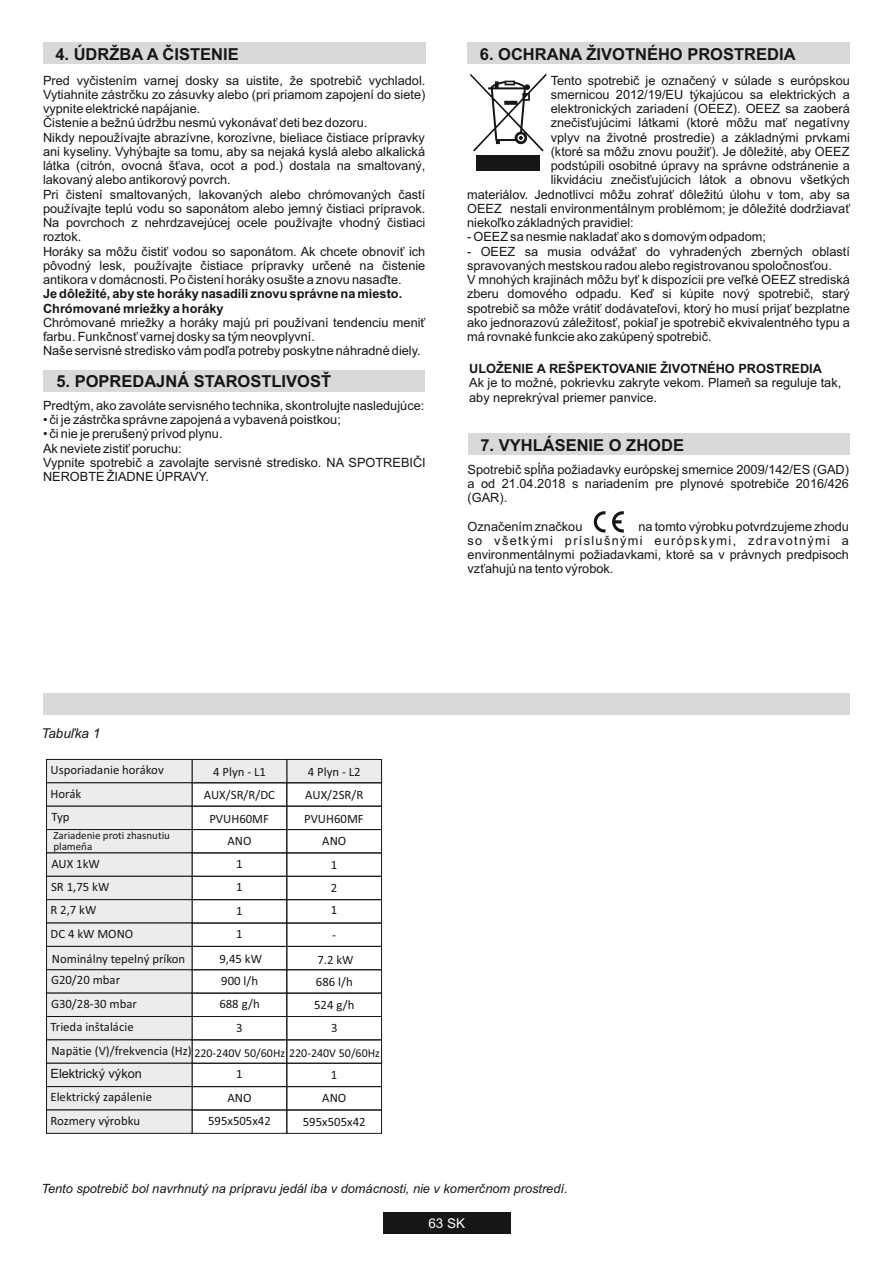
<style>
.page{position:relative;width:893px;height:1263px;background:#fff}
.page>*{position:absolute;margin:0;border:0;box-sizing:border-box;transform-origin:0 0}
.t1{font:700 16.5px "Arial";color:#151616}
.t2{font:italic 13.5px "Arial";color:#151616}
.t3{font:13.5px "Arial";color:#fff}
.t4{font:12.75px/14.2px "Arial";color:#151616}
.t5{font:12.75px/23.4px "Calibri";color:#151616}
.t6{font:700 12.75px/14.2px "Arial";color:#151616}
.t7{font:italic 12.75px "Arial";color:#151616}
.t8{font:12px "Calibri";color:#151616}
.t9{font:10.95px/10.5px "Calibri";color:#151616}
</style>
<div class="page">
<div style="left:43px;top:43px;width:382px;height:21px;background:#d9d9da"></div>
<div style="left:43px;top:370px;width:382px;height:21px;background:#d9d9da"></div>
<div style="left:477px;top:156px;width:63px;height:15px;background:#151616"></div>
<svg style="left:470px;top:73px;width:76px;height:78px"></svg>
<div style="left:467px;top:43px;width:383px;height:21px;background:#d9d9da"></div>
<div style="left:43px;top:694px;width:807px;height:21px;background:#d9d9da"></div>
<svg style="left:594px;top:511px;width:11px;height:21px"></svg>
<svg style="left:612px;top:511px;width:12px;height:21px"></svg>
<div style="left:383px;top:1212px;width:127px;height:21px;background:#151616"></div>
<div style="left:468px;top:433px;width:382px;height:22px;background:#d9d9da"></div>
<svg style="left:46px;top:759px;width:336px;height:375px"></svg>
<p class="t1" style="left:55px;top:48px;width:185px">4. ÚDRŽBA A ČISTENIE</p>
<p class="t4" style="left:43px;top:74px;width:384px">Pred vyčistením varnej dosky sa uistite, že spotrebič vychladol.<br>Vytiahnite zástrčku zo zásuvky alebo (pri priamom zapojení do siete) vypnite elektrické napájanie.<br>Čistenie a bežnú údržbu nesmú vykonávať deti bez dozoru.<br>Nikdy nepoužívajte abrazívne, korozívne, bieliace čistiace prípravky ani kyseliny. Vyhýbajte sa tomu, aby sa nejaká kyslá alebo alkalická látka (citrón, ovocná šťava, ocot a pod.) dostala na smaltovaný, lakovaný alebo antikorový povrch.<br>Pri čistení smaltovaných, lakovaných alebo chrómovaných častí používajte teplú vodu so saponátom alebo jemný čistiaci prípravok.<br>Na povrchoch z nehrdzavejúcej ocele používajte vhodný čistiaci roztok.<br>Horáky sa môžu čistiť vodou so saponátom. Ak chcete obnoviť ich pôvodný lesk, používajte čistiace prípravky určené na čistenie antikora v domácnosti. Po čistení horáky osušte a znovu nasaďte.</p>
<p class="t6" style="left:43px;top:288px;width:361px">Je dôležité, aby ste horáky nasadili znovu správne na miesto.<br>Chrómované mriežky a horáky</p>
<p class="t4" style="left:43px;top:316px;width:384px">Chrómované mriežky a horáky majú pri používaní tendenciu meniť farbu. Funkčnosť varnej dosky sa tým neovplyvní.<br>Naše servisné stredisko vám podľa potreby poskytne náhradné diely.</p>
<p class="t1" style="left:56px;top:375px;width:276px">5. POPREDAJNÁ STAROSTLIVOSŤ</p>
<p class="t4" style="left:43px;top:399px;width:383px">Predtým, ako zavoláte servisného technika, skontrolujte nasledujúce:</p>
<p class="t4" style="left:43px;top:414px;width:299px">• či je zástrčka správne zapojená a vybavená poistkou;</p>
<p class="t4" style="left:43px;top:428px;width:384px">• či nie je prerušený prívod plynu.<br>Ak neviete zistiť poruchu:<br>Vypnite spotrebič a zavolajte servisné stredisko. NA SPOTREBIČI NEROBTE ŽIADNE ÚPRAVY.</p>
<p class="t1" style="left:480px;top:48px;width:317px">6. OCHRANA ŽIVOTNÉHO PROSTREDIA</p>
<p class="t4" style="left:551px;top:74px;width:301px">Tento spotrebič je označený v súlade s európskou</p>
<p class="t4" style="left:551px;top:88px;width:301px">smernicou 2012/19/EU týkajúcou sa elektrických a</p>
<p class="t4" style="left:551px;top:103px;width:301px">elektronických zariadení (OEEZ). OEEZ sa zaoberá</p>
<p class="t4" style="left:551px;top:117px;width:301px">znečisťujúcimi látkami (ktoré môžu mať negatívny</p>
<p class="t4" style="left:551px;top:131px;width:301px">vplyv na životné prostredie) a základnými prvkami</p>
<p class="t4" style="left:551px;top:145px;width:300px">(ktoré sa môžu znovu použiť). Je dôležité, aby OEEZ</p>
<p class="t4" style="left:551px;top:160px;width:301px">podstúpili osobitné úpravy na správne odstránenie a</p>
<p class="t4" style="left:551px;top:174px;width:301px">likvidáciu znečisťujúcich látok a obnovu všetkých</p>
<p class="t4" style="left:467px;top:188px;width:384px">materiálov. Jednotlivci môžu zohrať dôležitú úlohu v tom, aby sa</p>
<p class="t4" style="left:467px;top:202px;width:385px">OEEZ nestali environmentálnym problémom; je dôležité dodržiavať</p>
<p class="t4" style="left:467px;top:217px;width:168px">niekoľko základných pravidiel:</p>
<p class="t4" style="left:467px;top:231px;width:300px">- OEEZ sa nesmie nakladať ako s domovým odpadom;</p>
<p class="t4" style="left:467px;top:245px;width:384px">- OEEZ sa musia odvážať do vyhradených zberných oblastí spravovaných mestskou radou alebo registrovanou spoločnosťou.<br>V mnohých krajinách môžu byť k dispozícii pre veľké OEEZ strediská zberu domového odpadu. Keď si kúpite nový spotrebič, starý spotrebič sa môže vrátiť dodávateľovi, ktorý ho musí prijať bezplatne ako jednorazovú záležitosť, pokiaľ je spotrebič ekvivalentného typu a má rovnaké funkcie ako zakúpený spotrebič.</p>
<p class="t6" style="left:469px;top:363px;width:354px">ULOŽENIE A REŠPEKTOVANIE ŽIVOTNÉHO PROSTREDIA</p>
<p class="t4" style="left:469px;top:377px;width:374px">Ak je to možné, pokrievku zakryte vekom. Plameň sa reguluje tak, aby neprekrýval priemer panvice.</p>
<p class="t1" style="left:480px;top:439px;width:205px">7. VYHLÁSENIE O ZHODE</p>
<p class="t4" style="left:468px;top:463px;width:383px;text-align:justify">Spotrebič spĺňa požiadavky európskej smernice 2009/142/ES (GAD) a od 21.04.2018 s nariadením pre plynové spotrebiče 2016/426 (GAR).</p>
<p class="t4" style="left:468px;top:520px;width:116px">Označením značkou</p>
<p class="t4" style="left:468px;top:520px;width:383px;text-align:justify;text-indent:171px">na tomto výrobku potvrdzujeme zhodu so všetkými príslušnými európskymi, zdravotnými a environmentálnymi požiadavkami, ktoré sa v právnych predpisoch vzťahujú na tento výrobok.</p>
<p class="t2" style="left:41px;top:728px;width:60px">Tabuľka 1</p>
<p class="t5" style="left:51px;top:759px;width:115px">Usporiadanie horákov<br>Horák<br>Typ</p>
<p class="t9" style="left:53px;top:831px;width:118px">Zariadenie proti zhasnutiu plameňa</p>
<p class="t5" style="left:51px;top:853px;width:84px">AUX 1kW<br>SR 1,75 kW<br>R 2,7 kW<br>DC 4 kW MONO</p>
<p class="t5" style="left:51px;top:949px;width:136px;line-height:21.5px">Nominálny tepelný príkon<br>G20/20 mbar</p>
<p class="t5" style="left:51px;top:993px;width:143px">G30/28-30 mbar<br>Trieda inštalácie<br>Napätie (V)/frekvencia (Hz)</p>
<p class="t4" style="left:51px;top:1067px;width:93px">Elektrický výkon</p>
<p class="t5" style="left:51px;top:1086px;width:103px">Elektrický zapálenie<br>Rozmery výrobku</p>
<p class="t5" style="left:213px;top:761px;width:54px">4 Plyn - L1</p>
<p class="t5" style="left:308px;top:761px;width:54px">4 Plyn - L2</p>
<p class="t5" style="left:204px;top:784px;width:73px">AUX/SR/R/DC</p>
<p class="t5" style="left:305px;top:784px;width:59px">AUX/2SR/R</p>
<p class="t5" style="left:209px;top:809px;width:61px;line-height:21.5px;text-align:center">PVUH60MF<br>ANO</p>
<p class="t5" style="left:236px;top:853px;width:8px">1</p>
<p class="t5" style="left:304px;top:809px;width:61px;line-height:22.2px;text-align:center">PVUH60MF<br>ANO</p>
<p class="t5" style="left:331px;top:854px;width:8px">1</p>
<p class="t5" style="left:236px;top:876px;width:8px">1</p>
<p class="t5" style="left:331px;top:877px;width:8px">2</p>
<p class="t5" style="left:236px;top:900px;width:8px">1</p>
<p class="t5" style="left:331px;top:899px;width:8px">1</p>
<p class="t5" style="left:236px;top:923px;width:8px">1</p>
<p class="t5" style="left:317px;top:923px;width:38px;line-height:25.2px;text-align:center">-<br>7.2 kW</p>
<p class="t5" style="left:314px;top:971px;width:42px">686 l/h<br>524 g/h</p>
<p class="t5" style="left:219px;top:949px;width:44px;line-height:21.8px">9,45 kW<br>900 l/h</p>
<p class="t5" style="left:219px;top:993px;width:42px">688 g/h</p>
<p class="t5" style="left:236px;top:1017px;width:8px">3</p>
<p class="t5" style="left:208px;top:1063px;width:64px;text-align:center">1<br>ANO<br>595x505x42</p>
<p class="t5" style="left:331px;top:1017px;width:8px">3</p>
<p class="t5" style="left:303px;top:1064px;width:64px;text-align:center">1<br>ANO<br>595x505x42</p>
<p class="t8" style="left:194px;top:1048px;width:187px">220-240V 50/60Hz 220-240V 50/60Hz</p>
<p class="t7" style="left:41px;top:1184px;width:528px">Tento spotrebič bol navrhnutý na prípravu jedál iba v domácnosti, nie v komerčnom prostredí.</p>
<p class="t3" style="left:428px;top:1218px;width:38px">63 SK</p>
</div>
